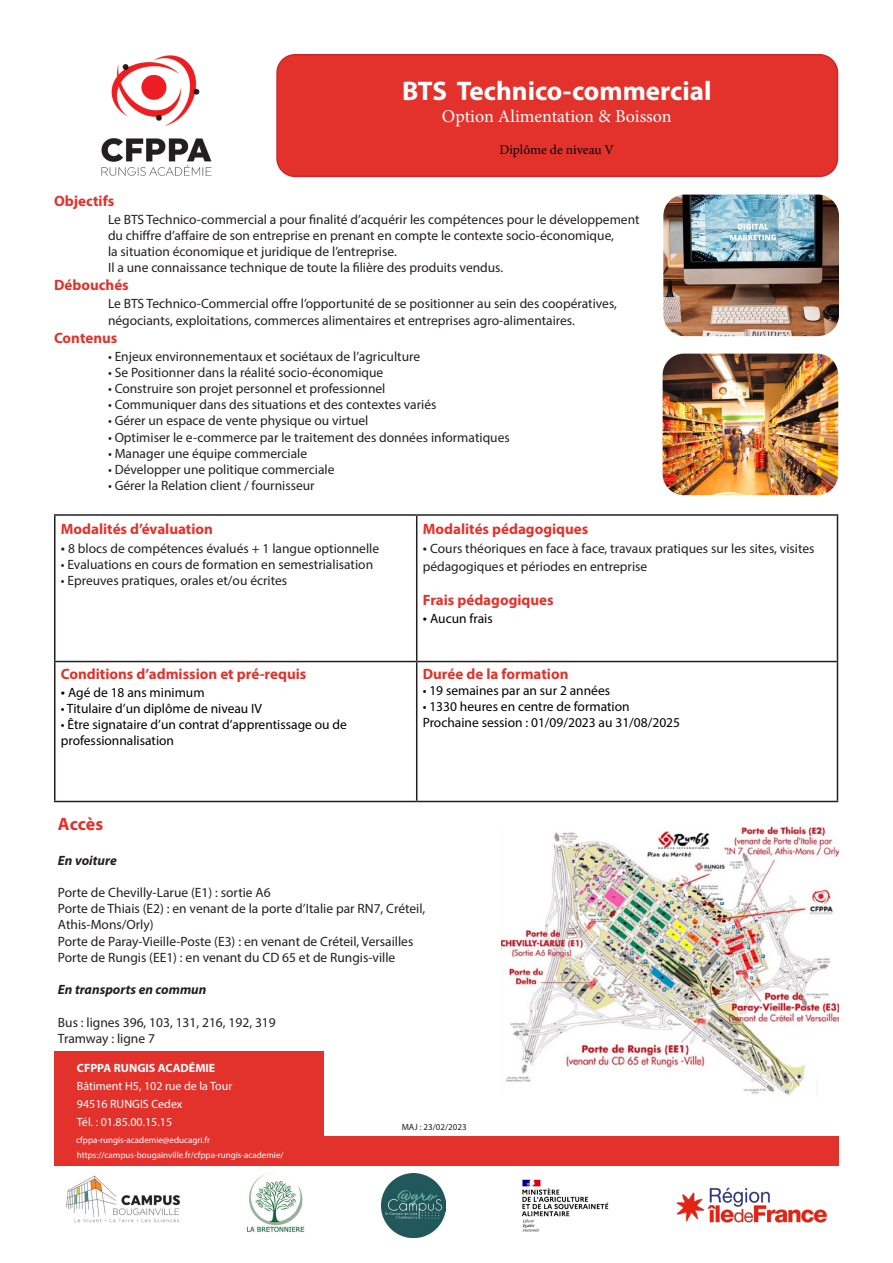
<style>
.page{position:relative;width:893px;height:1263px;background:#fff}
.page>*{position:absolute;margin:0;border:0;box-sizing:border-box;transform-origin:0 0}
.t1{font:700 27px "Myriad Pro";color:#fff}
.t2{font:18px "Minion Pro";color:#fff}
.t3{font:700 18px "Myriad Pro";color:#e3322c}
.t4{font:700 15px "Myriad Pro";color:#e3322c}
.t5{font:13.5px/18px "Myriad Pro";color:#231f20}
.t6{font:13.5px "Myriad Pro";color:#000}
.t7{font:italic 700 13.5px "Myriad Pro";color:#231f20}
.t8{font:13.5px "Minion Pro";letter-spacing:-.005em;color:#000}
.t9{font:12px "Myriad Pro";color:#fff}
.t10{font:700 12px "Myriad Pro";color:#fff}
.t11{font:9px "Myriad Pro";color:#fff}
.t12{font:9px "Myriad Pro";color:#231f20}
.s1{font-size:15px}
</style>
<div class="page">
<img style="left:502px;top:825px;width:336px;height:271px">
<img style="left:66px;top:1175px;width:115px;height:48px">
<img style="left:246px;top:1174px;width:59px;height:59px">
<img style="left:381px;top:1173px;width:64px;height:64px">
<img style="left:676px;top:1187px;width:151px;height:36px">
<img style="left:521px;top:1179px;width:88px;height:53px">
<div style="left:277px;top:55px;width:560px;height:121px;background:#e3322c;border-radius:18px"></div>
<div style="left:276px;top:54px;width:562px;height:123px;border:2px solid #d1232a;border-radius:18px"></div>
<img style="left:101px;top:55px;width:111px;height:121px">
<img style="left:663px;top:195px;width:176px;height:141px">
<hr style="left:417px;top:514px;width:421px;height:2px;background:#231f20">
<hr style="left:837px;top:516px;width:1px;height:145px;background:#231f20">
<hr style="left:417px;top:661px;width:421px;height:1px;background:#231f20">
<hr style="left:837px;top:662px;width:1px;height:139px;background:#231f20">
<hr style="left:417px;top:801px;width:421px;height:1px;background:#231f20">
<hr style="left:54px;top:514px;width:363px;height:2px;background:#231f20">
<hr style="left:54px;top:516px;width:2px;height:145px;background:#231f20">
<hr style="left:416px;top:516px;width:1px;height:145px;background:#231f20">
<hr style="left:54px;top:661px;width:363px;height:1px;background:#231f20">
<hr style="left:54px;top:662px;width:2px;height:139px;background:#231f20">
<hr style="left:416px;top:662px;width:1px;height:139px;background:#231f20">
<hr style="left:54px;top:801px;width:363px;height:1px;background:#231f20">
<img style="left:663px;top:354px;width:175px;height:141px">
<div style="left:54px;top:1051px;width:269px;height:96px;background:#e3322c"></div>
<div style="left:54px;top:1136px;width:785px;height:30px;background:#e3322c"></div>
<p class="t1" style="left:402px;top:74px;width:311px">BTS Technico-commercial</p>
<p class="t2" style="left:442px;top:104px;width:231px">Option Alimentation &amp; Boisson</p>
<p class="t8" style="left:500px;top:141px;width:116px">Diplôme de niveau V</p>
<p class="t4" style="left:54px;top:191px;width:62px">Objectifs</p>
<p class="t5" style="left:108px;top:210px;width:533px">Le BTS Technico-commercial a pour finalité d’acquérir les compétences pour le développement</p>
<p class="t5" style="left:108px;top:226px;width:508px">du chiffre d’affaire de son entreprise en prenant en compte le contexte socio-économique,</p>
<p class="t5" style="left:108px;top:242px;width:290px">la situation économique et juridique de l’entreprise.</p>
<p class="t5" style="left:108px;top:259px;width:397px">Il a une connaissance technique de toute la filière des produits vendus.</p>
<p class="t4" style="left:54px;top:276px;width:76px">Débouchés</p>
<p class="t5" style="left:108px;top:295px;width:510px">Le BTS Technico-Commercial offre l’opportunité de se positionner au sein des coopératives,</p>
<p class="t5" style="left:108px;top:311px;width:468px">négociants, exploitations, commerces alimentaires et entreprises agro-alimentaires.</p>
<p class="t4" style="left:54px;top:328px;width:65px">Contenus</p>
<p class="t5" style="left:108px;top:347px;width:314px">• Enjeux environnementaux et sociétaux de l’agriculture</p>
<p class="t5" style="left:108px;top:363px;width:277px">• Se Positionner dans la réalité socio-économique</p>
<p class="t5" style="left:108px;top:379px;width:279px">• Construire son projet personnel et professionnel</p>
<p class="t5" style="left:108px;top:395px;width:330px">• Communiquer dans des situations et des contextes variés</p>
<p class="t5" style="left:108px;top:412px;width:262px">• Gérer un espace de vente physique ou virtuel</p>
<p class="t5" style="left:108px;top:428px;width:403px">• Optimiser le e-commerce par le traitement des données informatiques</p>
<p class="t5" style="left:108px;top:444px;width:201px">• Manager une équipe commerciale</p>
<p class="t5" style="left:108px;top:460px;width:228px">• Développer une politique commerciale</p>
<p class="t5" style="left:108px;top:476px;width:208px">• Gérer la Relation client / fournisseur</p>
<p class="t4" style="left:61px;top:520px;width:154px">Modalités d’évaluation</p>
<p class="t5" style="left:61px;top:539px;width:320px"><span class="s1">•</span> 8 blocs de compétences évalués + 1 langue optionnelle</p>
<p class="t5" style="left:61px;top:555px;width:314px">• Evaluations en cours de formation en semestrialisation</p>
<p class="t5" style="left:61px;top:571px;width:228px">• Epreuves pratiques, orales et/ou écrites</p>
<p class="t4" style="left:423px;top:520px;width:167px">Modalités pédagogiques</p>
<p class="t5" style="left:423px;top:539px;width:393px"><span class="s1">•</span> Cours théoriques en face à face, travaux pratiques sur les sites, visites pédagogiques et périodes en entreprise</p>
<p class="t4" style="left:423px;top:590px;width:132px">Frais pédagogiques</p>
<p class="t6" style="left:423px;top:610px;width:72px"><span class="s1">•</span> Aucun frais</p>
<p class="t4" style="left:61px;top:664px;width:247px">Conditions d’admission et pré-requis</p>
<p class="t6" style="left:61px;top:684px;width:145px"><span class="s1">•</span> Agé de 18 ans minimum</p>
<p class="t6" style="left:61px;top:700px;width:203px">• Titulaire d’un diplôme de niveau IV</p>
<p class="t6" style="left:61px;top:716px;width:288px">• Être signataire d’un contrat d’apprentissage ou de</p>
<p class="t6" style="left:61px;top:732px;width:115px">professionnalisation</p>
<p class="t4" style="left:423px;top:664px;width:147px">Durée de la formation</p>
<p class="t6" style="left:423px;top:682px;width:189px">• 19 semaines par an sur 2 années</p>
<p class="t6" style="left:423px;top:698px;width:208px">• 1330 heures en centre de formation</p>
<p class="t6" style="left:423px;top:714px;width:259px">Prochaine session : 01/09/2023 au 31/08/2025</p>
<p class="t3" style="left:58px;top:812px;width:47px">Accès</p>
<p class="t7" style="left:58px;top:851px;width:60px">En voiture</p>
<p class="t5" style="left:58px;top:883px;width:214px">Porte de Chevilly-Larue (E1) : sortie A6</p>
<p class="t5" style="left:58px;top:899px;width:369px">Porte de Thiais (E2) : en venant de la porte d’Italie par RN7, Créteil,</p>
<p class="t5" style="left:58px;top:915px;width:97px">Athis-Mons/Orly)</p>
<p class="t5" style="left:58px;top:932px;width:357px">Porte de Paray-Vieille-Poste (E3) : en venant de Créteil, Versailles</p>
<p class="t5" style="left:58px;top:948px;width:339px">Porte de Rungis (EE1) : en venant du CD 65 et de Rungis-ville</p>
<p class="t7" style="left:58px;top:981px;width:150px">En transports en commun</p>
<p class="t5" style="left:58px;top:1013px;width:219px">Bus : lignes 396, 103, 131, 216, 192, 319</p>
<p class="t5" style="left:58px;top:1029px;width:99px">Tramway : ligne 7</p>
<p class="t10" style="left:77px;top:1060px;width:140px">CFPPA RUNGIS ACADÉMIE</p>
<p class="t9" style="left:77px;top:1078px;width:157px">Bâtiment H5, 102 rue de la Tour</p>
<p class="t9" style="left:77px;top:1096px;width:107px">94516 RUNGIS Cedex</p>
<p class="t9" style="left:77px;top:1114px;width:97px">Tél. : 01.85.00.15.15</p>
<p class="t11" style="left:76px;top:1134px;width:135px">cfppa-rungis-academie@educagri.fr</p>
<p class="t11" style="left:77px;top:1149px;width:208px">https://campus-bougainville.fr/cfppa-rungis-academie/</p>
<p class="t12" style="left:402px;top:1121px;width:66px">MAJ : 23/02/2023</p>
</div>
